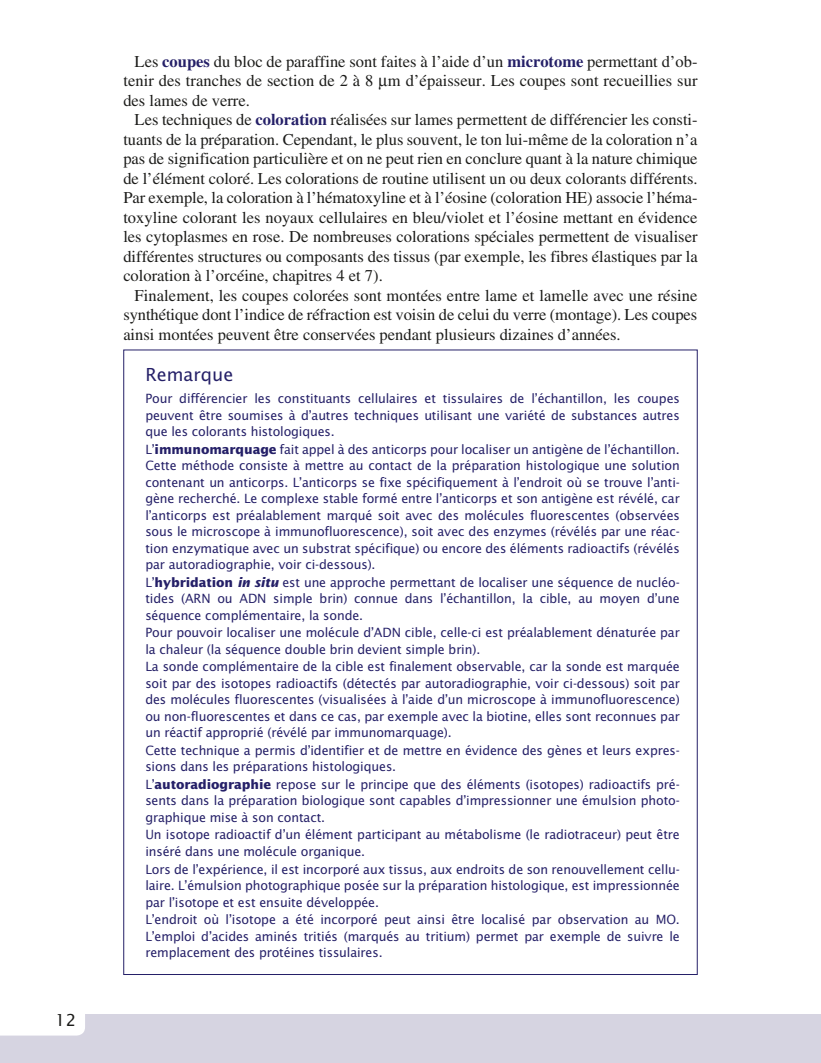
<style>
.page{position:relative;width:821px;height:1063px;background:#fff}
.page>*{position:absolute;margin:0;border:0;box-sizing:border-box;transform-origin:0 0}
.t1{font:18px "Lucida Sans Std";color:#252068}
.t2{font:16.5px/19.5px "Times LT Std";color:#1c1c1a;text-align:justify}
.t3{font:16.5px "Lucida Sans Std";color:#1c1c1a}
.t4{font:12.75px/16.8px "Lucida Sans Std";letter-spacing:-.01em;color:#252068}
.s1{font-weight:700;color:#252068}
.s2{font-weight:700}
.s3{font-weight:700;font-style:italic}
</style>
<div class="page">
<div style="left:0;top:1014px;width:821px;height:49px;background:#d6d4e1"></div>
<div style="left:0;top:1014px;width:85px;height:22px;background:#fff"></div>
<p class="t3" style="left:55px;top:1011px;width:22px">12</p>
<p class="t2" style="left:123px;top:51px;width:575px;text-indent:11px">Les <span class="s1">coupes</span> du bloc de paraffine sont faites à l’aide d’un <span class="s1">microtome</span> permettant d’ob&shy;tenir des tranches de section de 2 à 8 m d’épaisseur. Les coupes sont recueillies sur des lames de verre.</p>
<p class="t2" style="left:123px;top:110px;width:576px;text-indent:11px">Les techniques de <span class="s1">coloration</span> réalisées sur lames permettent de différencier les consti&shy;tuants de la préparation. Cependant, le plus souvent, le ton lui-même de la coloration n’a pas de signification particulière et on ne peut rien en conclure quant à la nature chimique de l’élément coloré. Les colorations de routine utilisent un ou deux colorants différents.<br>Par exemple, la coloration à l’hématoxyline et à l’éosine (coloration HE) associe l’héma&shy;toxyline colorant les noyaux cellulaires en bleu/violet et l’éosine mettant en évidence les cytoplasmes en rose. De nombreuses colorations spéciales permettent de visualiser différentes structures ou composants des tissus (par exemple, les fibres élastiques par la coloration à l’orcéine, chapitres 4 et 7).</p>
<p class="t2" style="left:123px;top:285px;width:575px;text-indent:11px">Finalement, les coupes colorées sont montées entre lame et lamelle avec une résine synthétique dont l’indice de réfraction est voisin de celui du verre (montage). Les coupes ainsi montées peuvent être conservées pendant plusieurs dizaines d’années.</p>
<h1 class="t1" style="left:145px;top:364px;width:90px">Remarque</h1>
<p class="t4" style="left:145px;top:390px;width:536px">Pour différencier les constituants cellulaires et tissulaires de l’échantillon, les coupes peuvent être soumises à d’autres techniques utilisant une variété de substances autres que les colorants histologiques.<br>L’<span class="s2">immunomarquage</span> fait appel à des anticorps pour localiser un antigène de l’échantillon.<br>Cette méthode consiste à mettre au contact de la préparation histologique une solution contenant un anticorps. L’anticorps se fixe spécifiquement à l’endroit où se trouve l’anti&shy;gène recherché. Le complexe stable formé entre l’anticorps et son antigène est révélé, car l’anticorps est préalablement marqué soit avec des molécules fluorescentes (observées sous le microscope à immunofluorescence), soit avec des enzymes (révélés par une réac&shy;tion enzymatique avec un substrat spécifique) ou encore des éléments radioactifs (révélés par autoradiographie, voir ci-dessous).<br>L’<span class="s2">hybridation</span> <span class="s3">in situ</span> est une approche permettant de localiser une séquence de nucléo&shy;tides (ARN ou ADN simple brin) connue dans l’échantillon, la cible, au moyen d’une séquence complémentaire, la sonde.<br>Pour pouvoir localiser une molécule d’ADN cible, celle-ci est préalablement dénaturée par la chaleur (la séquence double brin devient simple brin).<br>La sonde complémentaire de la cible est finalement observable, car la sonde est marquée soit par des isotopes radioactifs (détectés par autoradiographie, voir ci-dessous) soit par des molécules fluorescentes (visualisées à l’aide d’un microscope à immunofluorescence) ou non-fluorescentes et dans ce cas, par exemple avec la biotine, elles sont reconnues par un réactif approprié (révélé par immunomarquage).<br>Cette technique a permis d’identifier et de mettre en évidence des gènes et leurs expres&shy;sions dans les préparations histologiques.<br>L’<span class="s2">autoradiographie</span> repose sur le principe que des éléments (isotopes) radioactifs pré&shy;sents dans la préparation biologique sont capables d’impressionner une émulsion photo&shy;graphique mise à son contact.<br>Un isotope radioactif d’un élément participant au métabolisme (le radiotraceur) peut être inséré dans une molécule organique.<br>Lors de l’expérience, il est incorporé aux tissus, aux endroits de son renouvellement cellu&shy;laire. L’émulsion photographique posée sur la préparation histologique, est impressionnée par l’isotope et est ensuite développée.<br>L’endroit où l’isotope a été incorporé peut ainsi être localisé par observation au MO.<br>L’emploi d’acides aminés tritiés (marqués au tritium) permet par exemple de suivre le remplacement des protéines tissulaires.</p>
</div>
